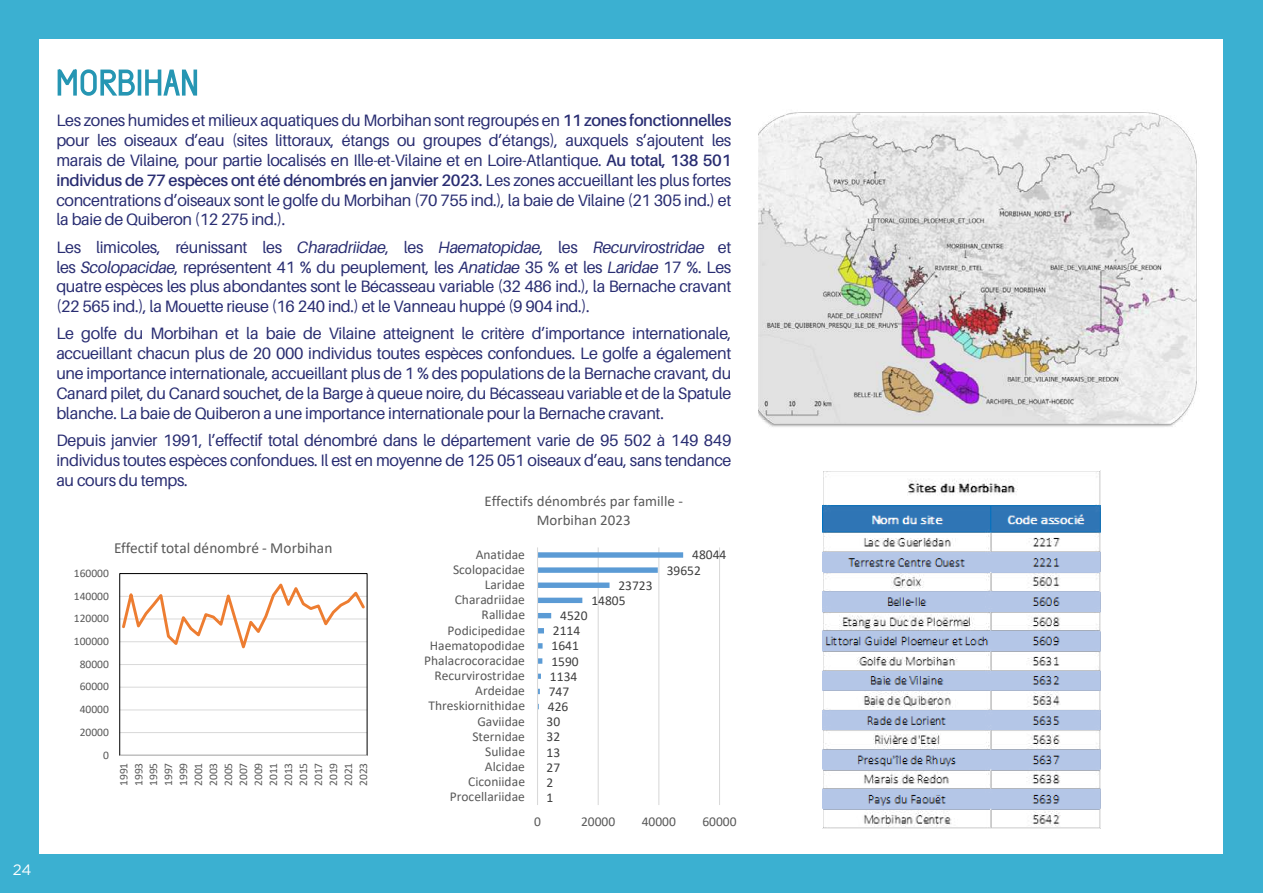
<style>
.page{position:relative;width:1263px;height:893px;background:#fff}
.page>*{position:absolute;margin:0;border:0;box-sizing:border-box;transform-origin:0 0}
.t1{font:16.5px/19.8px "Aileron";letter-spacing:-.02em;color:#292d72;text-align:justify}
.t2{font:15.45px "Calibri";color:#595959}
.t3{font:15px/18.3px "Calibri";color:#595959;text-align:center}
.t4{font:15px "Gotham";color:#fff}
.t5{font:13.5px "Calibri";color:#595959}
.t6{font:13.5px "Calibri";color:#404040}
.t7{font:11.55px/15px "Calibri";color:#595959;text-align:justify}
.s1{font-weight:600}
.s2{font-style:italic}
</style>
<div class="page">
<div style="left:0;top:0;width:38px;height:893px;background:#3bb0d1"></div>
<div style="left:33px;top:0;width:1209px;height:38px;background:#3bb0d1"></div>
<div style="left:32px;top:855px;width:1199px;height:38px;background:#3bb0d1"></div>
<div style="left:1224px;top:0;width:39px;height:893px;background:#3bb0d1"></div>
<svg style="left:57px;top:69px;width:78px;height:27px"></svg>
<div style="left:138px;top:70px;width:3px;height:26px;border:2px solid #2696b3"></div>
<svg style="left:145px;top:69px;width:53px;height:27px"></svg>
<img style="left:758px;top:112px;width:439px;height:315px">
<svg style="left:537px;top:547px;width:183px;height:258px"></svg>
<svg style="left:119px;top:573px;width:249px;height:183px"></svg>
<img style="left:823px;top:471px;width:277px;height:357px">
<p class="t4" style="left:13px;top:860px;width:20px">24</p>
<p class="t1" style="left:56px;top:111px;width:677px">Les zones humides et milieux aquatiques du Morbihan sont regroupés en <span class="s1">11 zones fonctionnelles </span>pour les oiseaux d’eau (sites littoraux, étangs ou groupes d’étangs), auxquels s’ajoutent les marais de Vilaine, pour partie localisés en Ille-et-Vilaine et en Loire-Atlantique. <span class="s1">Au total, 138 501 individus de 77 espèces ont été dénombrés en janvier 2023.</span> Les zones accueillant les plus fortes concentrations d’oiseaux sont le golfe du Morbihan (70 755 ind.), la baie de Vilaine (21 305 ind.) et la baie de Quiberon (12 275 ind.).</p>
<p class="t1" style="left:56px;top:237px;width:677px">Les limicoles, réunissant les <span class="s2">Charadriidae</span>, les <span class="s2">Haematopidae</span>, les <span class="s2">Recurvirostridae</span> et les <span class="s2">Scolopacidae</span>, représentent 41 % du peuplement, les <span class="s2">Anatidae</span> 35 % et les <span class="s2">Laridae</span> 17 %. Les quatre espèces les plus abondantes sont le Bécasseau variable (32 486 ind.), la Bernache cravant (22 565 ind.), la Mouette rieuse (16 240 ind.) et le Vanneau huppé (9 904 ind.).</p>
<p class="t1" style="left:56px;top:324px;width:677px">Le golfe du Morbihan et la baie de Vilaine atteignent le critère d’importance internationale, accueillant chacun plus de 20 000 individus toutes espèces confondues. Le golfe a également une importance internationale, accueillant plus de 1 % des populations de la Bernache cravant, du Canard pilet, du Canard souchet, de la Barge à queue noire, du Bécasseau variable et de la Spatule blanche. La baie de Quiberon a une importance internationale pour la Bernache cravant.</p>
<p class="t1" style="left:56px;top:431px;width:677px">Depuis janvier 1991, l’effectif total dénombré dans le département varie de 95 502 à 149 849 individus toutes espèces confondues. Il est en moyenne de 125 051 oiseaux d’eau, sans tendance au cours du temps.</p>
<p class="t3" style="left:484px;top:492px;width:200px">Effectifs dénombrés par famille -<br>Morbihan 2023</p>
<p class="t2" style="left:114px;top:537px;width:220px">Effectif total dénombré - Morbihan</p>
<p class="t5" style="left:476px;top:545px;width:51px">Anatidae</p>
<p class="t6" style="left:692px;top:546px;width:36px">48044</p>
<p class="t7" style="left:74px;top:565px;width:37px">160000</p>
<p class="t5" style="left:453px;top:560px;width:73px">Scolopacidae</p>
<p class="t6" style="left:667px;top:561px;width:36px">39652</p>
<p class="t5" style="left:485px;top:575px;width:42px">Laridae</p>
<p class="t6" style="left:618px;top:576px;width:36px">23723</p>
<p class="t7" style="left:74px;top:588px;width:37px">140000</p>
<p class="t5" style="left:455px;top:590px;width:72px">Charadriidae</p>
<p class="t6" style="left:591px;top:591px;width:36px">14805</p>
<p class="t7" style="left:74px;top:611px;width:37px">120000</p>
<p class="t5" style="left:482px;top:605px;width:45px">Rallidae</p>
<p class="t6" style="left:560px;top:606px;width:29px">4520</p>
<p class="t7" style="left:74px;top:633px;width:37px">100000</p>
<p class="t5" style="left:448px;top:621px;width:79px">Podicipedidae</p>
<p class="t5" style="left:430px;top:636px;width:97px">Haematopodidae</p>
<p class="t6" style="left:553px;top:621px;width:29px">2114</p>
<p class="t6" style="left:551px;top:637px;width:29px">1641</p>
<p class="t7" style="left:80px;top:656px;width:31px">80000</p>
<p class="t5" style="left:424px;top:651px;width:102px">Phalacrocoracidae</p>
<p class="t6" style="left:551px;top:652px;width:29px">1590</p>
<p class="t5" style="left:434px;top:666px;width:92px">Recurvirostridae</p>
<p class="t6" style="left:550px;top:667px;width:29px">1134</p>
<p class="t7" style="left:80px;top:679px;width:31px">60000</p>
<p class="t5" style="left:475px;top:681px;width:51px">Ardeidae</p>
<p class="t6" style="left:549px;top:682px;width:22px">747</p>
<p class="t7" style="left:80px;top:701px;width:31px">40000</p>
<p class="t5" style="left:428px;top:696px;width:98px">Threskiornithidae</p>
<p class="t6" style="left:548px;top:697px;width:22px">426</p>
<p class="t5" style="left:477px;top:712px;width:49px">Gaviidae</p>
<p class="t6" style="left:547px;top:712px;width:15px">30</p>
<p class="t7" style="left:80px;top:724px;width:31px">20000</p>
<p class="t5" style="left:472px;top:727px;width:54px">Sternidae</p>
<p class="t6" style="left:547px;top:728px;width:15px">32</p>
<p class="t7" style="left:103px;top:747px;width:7px">0</p>
<p class="t5" style="left:485px;top:742px;width:41px">Sulidae</p>
<p class="t6" style="left:547px;top:743px;width:15px">13</p>
<p class="t7" style="left:116px;top:786px;width:25px;rotate:-90deg">1991<br>1993<br>1995<br>1997<br>1999<br>2001<br>2003<br>2005<br>2007<br>2009<br>2011<br>2013<br>2015<br>2017<br>2019<br>2021<br>2023</p>
<p class="t5" style="left:485px;top:757px;width:42px">Alcidae</p>
<p class="t5" style="left:468px;top:772px;width:58px">Ciconiidae</p>
<p class="t6" style="left:547px;top:758px;width:15px">27</p>
<p class="t6" style="left:546px;top:773px;width:8px">2</p>
<p class="t5" style="left:450px;top:787px;width:77px">Procellariidae</p>
<p class="t6" style="left:546px;top:788px;width:8px">1</p>
<p class="t5" style="left:534px;top:813px;width:8px">0</p>
<p class="t5" style="left:581px;top:813px;width:36px">20000</p>
<p class="t5" style="left:642px;top:813px;width:36px">40000</p>
<p class="t5" style="left:702px;top:813px;width:36px">60000</p>
</div>
